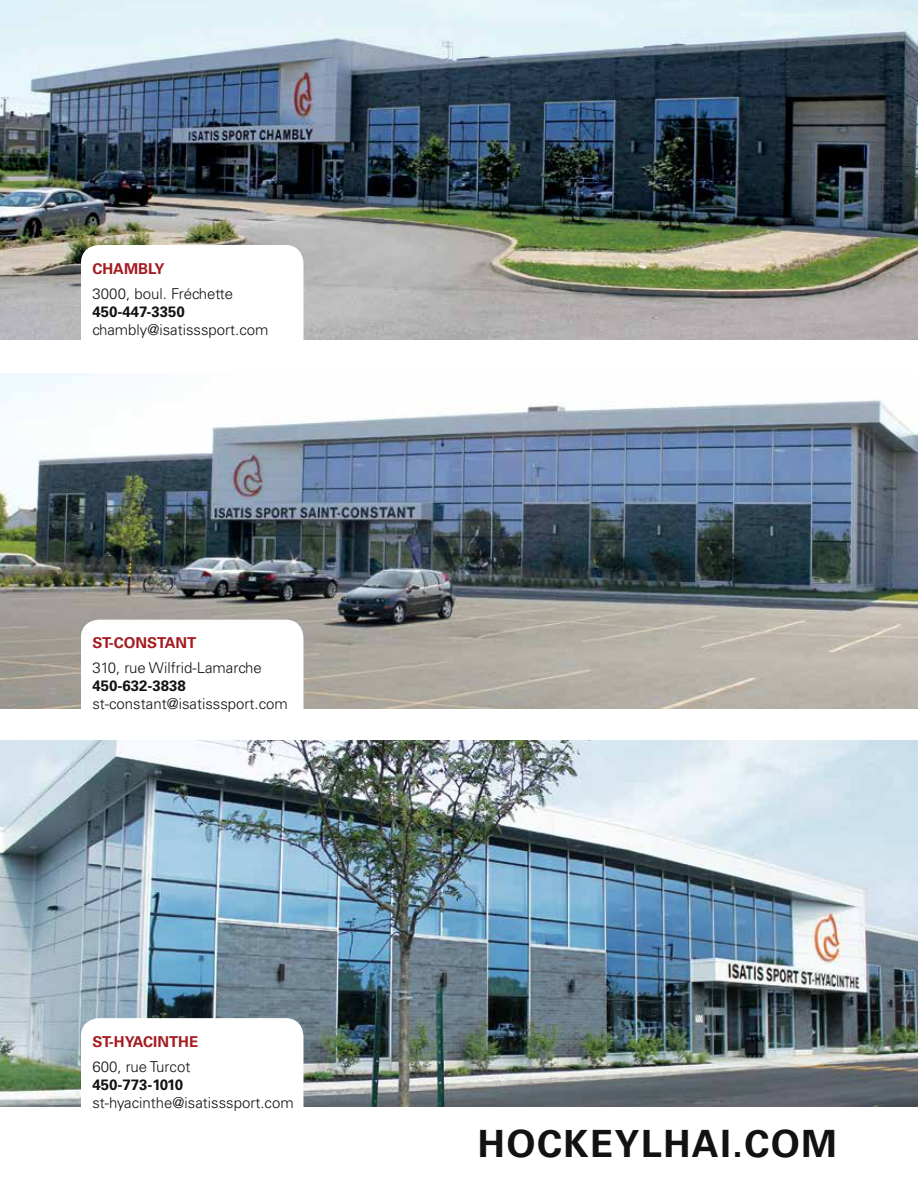
<style>
.page{position:relative;width:918px;height:1188px;background:#fff}
.page>*{position:absolute;margin:0;border:0;box-sizing:border-box;transform-origin:0 0}
.t1{font:700 37.5px "Univers";letter-spacing:.04em;color:#121212}
.t2{font:300 15px "Univers";color:#121212}
.t3{font:700 15px "Univers";color:#121212}
.t4{font:700 15px "Univers";color:#a41b21}
</style>
<div class="page">
<img style="left:0;top:0;width:918px;height:339px">
<img style="left:0;top:374px;width:918px;height:334px">
<img style="left:0;top:741px;width:918px;height:366px">
<div style="left:81px;top:245px;width:222px;height:119px;background:#fff;border-radius:18px"></div>
<div style="left:81px;top:620px;width:222px;height:118px;background:#fff;border-radius:18px"></div>
<div style="left:81px;top:1018px;width:222px;height:119px;background:#fff;border-radius:18px"></div>
<p class="t4" style="left:92px;top:260px;width:74px">CHAMBLY</p>
<p class="t2" style="left:92px;top:285px;width:142px">3000, boul. Fréchette</p>
<p class="t3" style="left:92px;top:303px;width:94px">450-447-3350</p>
<p class="t2" style="left:92px;top:321px;width:178px">chambly@isatisssport.com</p>
<p class="t4" style="left:92px;top:634px;width:106px">ST-CONSTANT</p>
<p class="t2" style="left:92px;top:659px;width:171px">310, rue Wilfrid-Lamarche</p>
<p class="t3" style="left:92px;top:677px;width:95px">450-632-3838</p>
<p class="t2" style="left:92px;top:695px;width:197px">st-constant@isatisssport.com</p>
<p class="t4" style="left:92px;top:1033px;width:107px">ST-HYACINTHE</p>
<p class="t2" style="left:92px;top:1058px;width:100px">600, rue Turcot</p>
<p class="t3" style="left:92px;top:1076px;width:92px">450-773-1010</p>
<p class="t2" style="left:92px;top:1094px;width:203px">st-hyacinthe@isatisssport.com</p>
<h1 class="t1" style="left:478px;top:1122px;width:361px">HOCKEYLHAI.COM</h1>
</div>
